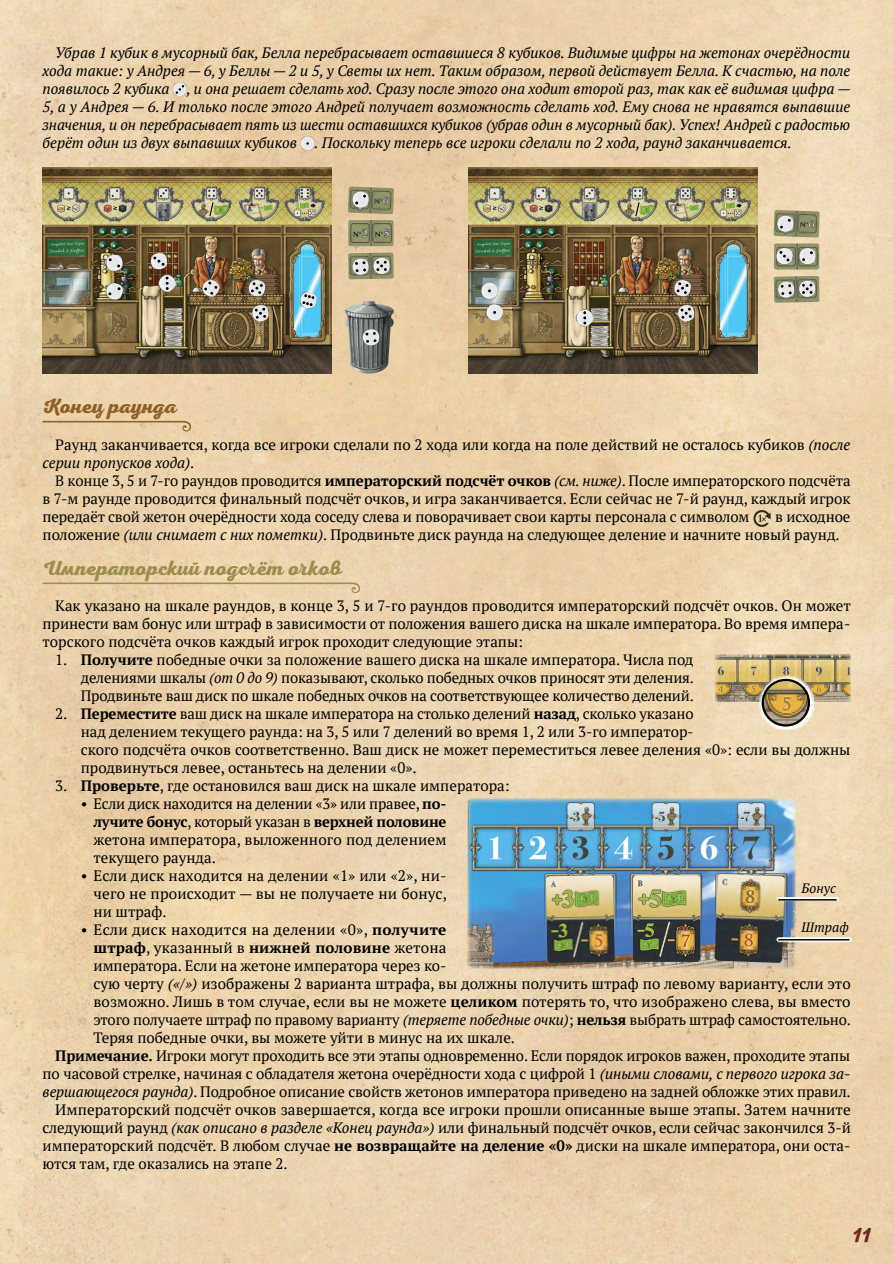
<style>
.page{position:relative;width:893px;height:1263px;background:#fff}
.page>*{position:absolute;margin:0;border:0;box-sizing:border-box;transform-origin:0 0}
.t1{font:700 21px "Nexa Script";color:#9c8e4d}
.t2{font:700 21px "Nexa Script";color:#8f6126}
.t3{font:700 21px "Nexa Script";color:#6a291f}
.t4{font:15px/18px "PT Serif";color:#000;text-align:justify}
.t5{font:italic 15px/18px "PT Serif";color:#000;text-align:justify}
.t6{font:15px "PT Serif";letter-spacing:.02em;color:#000}
.t7{font:700 15px "PT Serif";letter-spacing:.01em;color:#000}
.t8{font:italic 13.5px "PT Serif";color:#000}
.s1{font-style:italic}
.s2{font-weight:700}
.s3{font-weight:400}
</style>
<div class="page">
<img style="left:0;top:0;width:893px;height:1263px">
<div style="left:161px;top:73px;width:39px;height:26px;background:#000;opacity:.5"></div>
<div style="left:160px;top:72px;width:40px;height:26px;background:#fff;opacity:.75"></div>
<svg style="left:176px;top:85px;width:8px;height:9px"></svg>
<div style="left:288px;top:127px;width:39px;height:26px;background:#e6caa3"></div>
<div style="left:288px;top:126px;width:40px;height:26px;background:#fff;opacity:.75"></div>
<img style="left:468px;top:168px;width:289px;height:206px">
<svg style="left:562px;top:295px;width:50px;height:51px;background:#9c9277"></svg>
<img style="left:667px;top:265px;width:40px;height:71px">
<svg style="left:476px;top:269px;width:44px;height:71px;background:#9d967c"></svg>
<svg style="left:773px;top:202px;width:54px;height:110px;background:#bcb497"></svg>
<img style="left:43px;top:168px;width:289px;height:206px">
<svg style="left:292px;top:277px;width:39px;height:49px;background:#75a9b4"></svg>
<img style="left:144px;top:238px;width:137px;height:98px">
<img style="left:91px;top:242px;width:47px;height:75px">
<img style="left:348px;top:187px;width:46px;height:27px">
<img style="left:348px;top:220px;width:46px;height:24px">
<svg style="left:349px;top:178px;width:31px;height:44px"></svg>
<svg style="left:348px;top:244px;width:52px;height:45px;background:#bdb192"></svg>
<svg style="left:344px;top:301px;width:51px;height:74px;background:#928e82"></svg>
<svg style="left:43px;top:421px;width:149px;height:11px;background:#dcbf94"></svg>
<img style="left:753px;top:509px;width:19px;height:19px">
<svg style="left:43px;top:582px;width:318px;height:12px;background:#e0c99e"></svg>
<img style="left:715px;top:654px;width:135px;height:48px">
<svg style="left:758px;top:675px;width:56px;height:55px"></svg>
<img style="left:763px;top:680px;width:46px;height:45px">
<div style="left:762px;top:679px;width:48px;height:47px;border:2px solid #000;border-radius:50%"></div>
<img style="left:468px;top:798px;width:328px;height:170px">
<img style="left:715px;top:874px;width:70px;height:89px">
<img style="left:546px;top:875px;width:69px;height:88px">
<img style="left:633px;top:875px;width:67px;height:87px">
<svg style="left:775px;top:897px;width:64px;height:6px"></svg>
<hr style="left:779px;top:899px;width:57px;height:1px;background:#000">
<svg style="left:775px;top:937px;width:77px;height:6px"></svg>
<hr style="left:779px;top:939px;width:70px;height:1px;background:#000">
<p class="t5" style="left:43px;top:44px;width:809px;text-indent:13px">Убрав 1 кубик в мусорный бак, Белла перебрасывает оставшиеся 8 кубиков. Видимые цифры на жетонах очерёдности хода такие: у Андрея — 6, у Беллы — 2 и 5, у Светы их нет. Таким образом, первой действует Белла. К счастью, на поле появилось 2 кубика , и она решает сделать ход. Сразу после этого она ходит второй раз, так как её видимая цифра — 5, а у Андрея — 6. И только после этого Андрей получает возможность сделать ход. Ему снова не нравятся выпавшие значения, и он перебрасывает пять из шести оставшихся кубиков (убрав один в мусорный бак). Успех! Андрей с радостью берёт один из двух выпавших кубиков . Поскольку теперь все игроки сделали по 2 хода, раунд заканчивается.</p>
<h1 class="t2" style="left:43px;top:393px;width:136px">Конец раунда</h1>
<p class="t4" style="left:43px;top:435px;width:809px;text-indent:13px">Раунд заканчивается, когда все игроки сделали по 2 хода или когда на поле действий не осталось кубиков <span class="s1">(после серии пропусков хода)</span>.</p>
<p class="t4" style="left:43px;top:471px;width:809px;text-indent:13px">В конце 3, 5 и 7‑го раундов проводится <span class="s2">императорский подсчёт очков</span> <span class="s1">(см. ниже)</span>. После императорского подсчёта в 7‑м раунде проводится финальный подсчёт очков, и игра заканчивается. Если сейчас не 7‑й раунд, каждый игрок передаёт свой жетон очерёдности хода соседу слева и поворачивает свои карты персонала с символом</p>
<p class="t4" style="left:43px;top:507px;width:809px;text-indent:733px">в исходное положение <span class="s1">(или снимает с них пометки)</span>. Продвиньте диск раунда на следующее деление и начните новый раунд.</p>
<h1 class="t1" style="left:43px;top:555px;width:301px">Императорский подсчёт очков</h1>
<p class="t4" style="left:43px;top:597px;width:810px;text-indent:13px">Как указано на шкале раундов, в конце 3, 5 и 7‑го раундов проводится императорский подсчёт очков. Он может принести вам бонус или штраф в зависимости от положения вашего диска на шкале императора. Во время импера‑ торского подсчёта очков каждый игрок проходит следующие этапы:</p>
<p class="t4" style="left:81px;top:651px;width:615px;text-indent:-26px">1. <span class="s2">Получите</span> победные очки за положение вашего диска на шкале императора. Числа под делениями шкалы <span class="s1">(от 0 до 9)</span> показывают, сколько победных очков приносят эти деления.<br>Продвиньте ваш диск по шкале победных очков на соответствующее количество делений.</p>
<p class="t4" style="left:81px;top:705px;width:771px;text-align:left;text-indent:-26px">2. <span class="s2">Переместите</span> ваш диск на шкале императора на столько делений <span class="s2">назад</span>, сколько указано<br>над делением текущего раунда: на 3, 5 или 7 делений во время 1, 2 или 3‑го император‑<br>ского подсчёта очков соответственно. Ваш диск не может переместиться левее деления «0»: если вы должны продвинуться левее, останьтесь на делении «0».</p>
<p class="t4" style="left:55px;top:777px;width:456px">3. <span class="s2">Проверьте</span>, где остановился ваш диск на шкале императора:</p>
<p class="t4" style="left:94px;top:795px;width:354px;text-indent:-13px">• Если диск находится на делении «3» или правее, <span class="s2">по&shy;лучите бонус</span>, который указан в <span class="s2">верхней половине </span>жетона императора, выложенного под делением текущего раунда.</p>
<p class="t4" style="left:94px;top:867px;width:355px;text-indent:-13px">• Если диск находится на делении «1» или «2», ни‑ чего не происходит — вы не получаете ни бонус, ни штраф.</p>
<p class="t6" style="left:81px;top:920px;width:367px">• Если диск находится на делении «0», <span class="s2">получите</span></p>
<p class="t7" style="left:94px;top:938px;width:354px">штраф<span class="s3">, указанный в</span> нижней половине <span class="s3">жетона</span></p>
<p class="t4" style="left:94px;top:957px;width:354px">императора. Если на жетоне императора через ко‑</p>
<p class="t4" style="left:94px;top:975px;width:759px">сую черту <span class="s1">(«/»)</span> изображены 2 варианта штрафа, вы должны получить штраф по левому варианту, если это</p>
<p class="t4" style="left:94px;top:993px;width:758px">возможно. Лишь в том случае, если вы не можете <span class="s2">целиком</span> потерять то, что изображено слева, вы вместо</p>
<p class="t4" style="left:94px;top:1011px;width:759px">этого получаете штраф по правому варианту <span class="s1">(теряете победные очки)</span>; <span class="s2">нельзя</span> выбрать штраф самостоятельно.</p>
<p class="t4" style="left:94px;top:1029px;width:423px">Теряя победные очки, вы можете уйти в минус на их шкале.</p>
<p class="t4" style="left:55px;top:1047px;width:796px"><span class="s2">Примечание.</span> Игроки могут проходить все эти этапы одновременно. Если порядок игроков важен, проходите этапы</p>
<p class="t4" style="left:43px;top:1065px;width:809px">по часовой стрелке, начиная с обладателя жетона очерёдности хода с цифрой 1 <span class="s1">(иными словами, с первого игрока за-</span></p>
<p class="t4" style="left:43px;top:1083px;width:810px"><span class="s1">вершающегося раунда)</span>. Подробное описание свойств жетонов императора приведено на задней обложке этих правил.</p>
<p class="t4" style="left:55px;top:1101px;width:797px">Императорский подсчёт очков завершается, когда все игроки прошли описанные выше этапы. Затем начните</p>
<p class="t4" style="left:43px;top:1119px;width:810px">следующий раунд <span class="s1">(как описано в разделе «Конец раунда»)</span> или финальный подсчёт очков, если сейчас закончился 3‑й</p>
<p class="t4" style="left:43px;top:1137px;width:809px">императорский подсчёт. В любом случае <span class="s2">не возвращайте на деление «0»</span> диски на шкале императора, они оста‑</p>
<p class="t4" style="left:43px;top:1155px;width:247px">ются там, где оказались на этапе 2.</p>
<p class="t8" style="left:801px;top:879px;width:36px">Бонус</p>
<p class="t8" style="left:801px;top:919px;width:49px">Штраф</p>
<h1 class="t3" style="left:852px;top:1222px;width:21px">11</h1>
</div>
